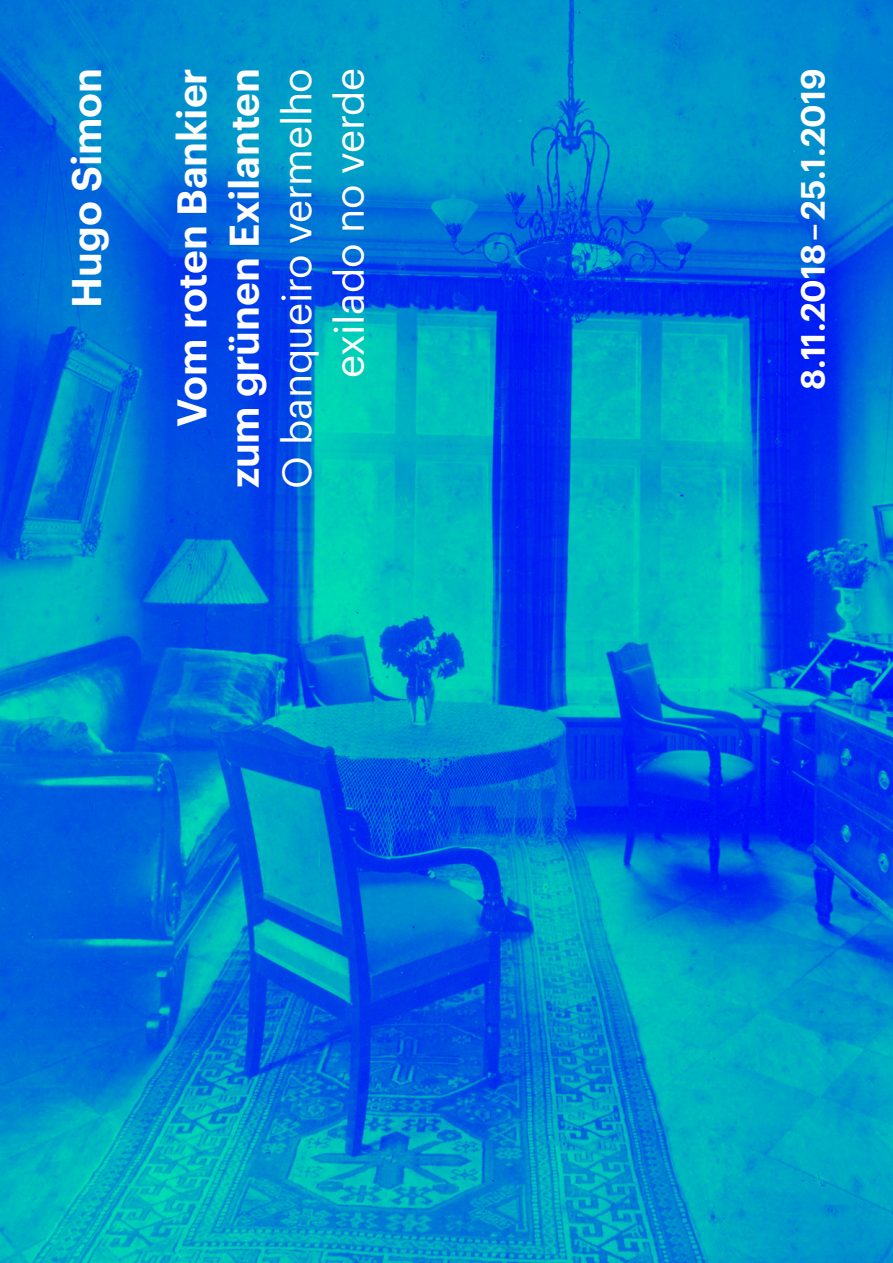
<style>
.page{position:relative;width:893px;height:1263px;background:#fff}
.page>*{position:absolute;margin:0;border:0;box-sizing:border-box;transform-origin:0 0}
.t1{font:600 40.5px "Graphik";letter-spacing:-.005em;color:#fff}
.t2{font:40.5px "Graphik";letter-spacing:-.01em;color:#fff}
.t3{font:600 33px "Graphik";letter-spacing:.005em;color:#fff}
</style>
<div class="page">
<img style="left:0;top:0;width:893px;height:1263px">
<p class="t1" style="left:56px;top:308px;width:241px;rotate:-90deg">Hugo Simon</p>
<p class="t1" style="left:161px;top:427px;width:360px;rotate:-90deg">Vom roten Bankier</p>
<p class="t1" style="left:213px;top:488px;width:422px;rotate:-90deg">zum grünen Exilanten</p>
<p class="t2" style="left:266px;top:489px;width:422px;rotate:-90deg">O banqueiro vermelho</p>
<p class="t2" style="left:319px;top:378px;width:311px;rotate:-90deg">exilado no verde</p>
<p class="t3" style="left:788px;top:390px;width:323px;rotate:-90deg">8.11.2018 – 25.1.2019</p>
</div>
